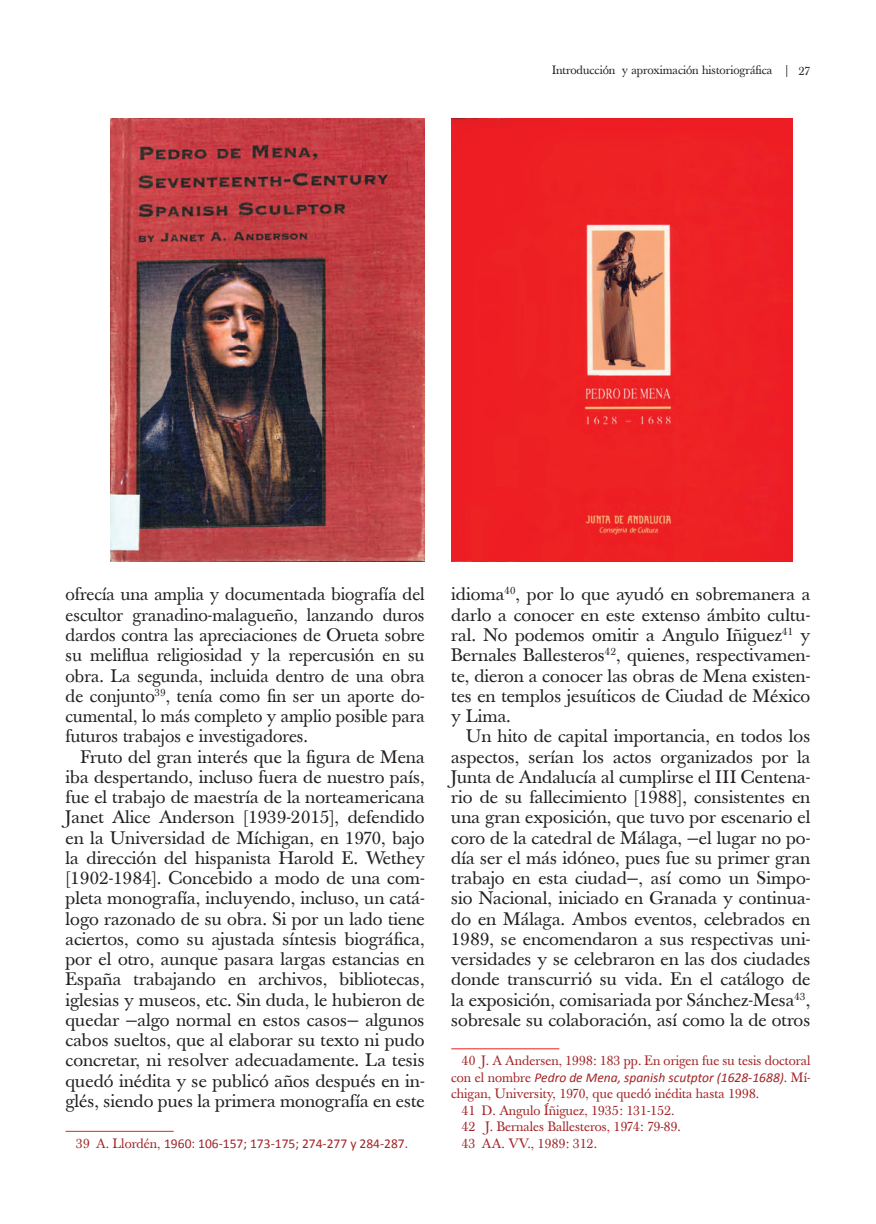
<style>
.page{position:relative;width:876px;height:1224px;background:#fff}
.page>*{position:absolute;margin:0;border:0;box-sizing:border-box;transform-origin:0 0}
.t1{font:18px/20.2px "Baskerville";color:#231f20;text-align:justify;scale:1.04 1}
.t2{font:18px/20.2px "Baskerville";color:#231f20;text-align:justify}
.t3{font:13.5px/16.5px "Baskerville";color:#a22326}
.t4{font:italic 13.5px "Calibri";color:#a22326}
.t5{font:13.5px "Calibri";color:#a22326}
.t6{font:12px "Baskerville";color:#231f20}
.s1{font-family:"Baskerville"}
.s2{font-family:"Baskerville";font-style:normal}
</style>
<div class="page">
<hr style="left:66px;top:1131px;width:108px;height:1px;background:#ee1f23">
<hr style="left:451px;top:1048px;width:108px;height:1px;background:#ee1f23">
<img style="left:110px;top:119px;width:314px;height:443px">
<img style="left:451px;top:119px;width:341px;height:443px">
<p class="t6" style="left:552px;top:63px;width:260px">Introducción y aproximación historiográfica | 27</p>
<p class="t2" style="left:66px;top:585px;width:360px">ofrecía una amplia y documentada biografía del escultor granadino-malagueño, lanzando duros dardos contra las apreciaciones de Orueta sobre su meliflua religiosidad y la repercusión en su obra. La segunda, incluida dentro de una obra de conjunto<sup>39</sup>, tenía como fin ser un aporte do&shy;cumental, lo más completo y amplio posible para futuros trabajos e investigadores.</p>
<p class="t1" style="left:65px;top:747px;width:347px;text-indent:15px">Fruto del gran interés que la figura de Mena iba despertando, incluso fuera de nuestro país, fue el trabajo de maestría de la norteamericana Janet Alice Anderson [1939-2015], defendido en la Universidad de Míchigan, en 1970, bajo la dirección del hispanista Harold E. Wethey [1902-1984]. Concebido a modo de una com&shy;pleta monografía, incluyendo, incluso, un catá&shy;logo razonado de su obra. Si por un lado tiene aciertos, como su ajustada síntesis biográfica, por el otro, aunque pasara largas estancias en España trabajando en archivos, bibliotecas, iglesias y museos, etc. Sin duda, le hubieron de quedar —algo normal en estos casos— algunos cabos sueltos, que al elaborar su texto ni pudo concretar, ni resolver adecuadamente. La tesis quedó inédita y se publicó años después en in&shy;glés, siendo pues la primera monografía en este</p>
<p class="t5" style="left:76px;top:1135px;width:333px"><span class="s1">39 A. Llordén,</span> 1960: 106-157; 173-175; 274-277 y 284-287.</p>
<p class="t1" style="left:451px;top:585px;width:346px">idioma<sup>40</sup>, por lo que ayudó en sobremanera a darlo a conocer en este extenso ámbito cultu&shy;ral. No podemos omitir a Angulo Iñiguez<sup>41</sup> y Bernales Ballesteros<sup>42</sup>, quienes, respectivamen&shy;te, dieron a conocer las obras de Mena existen&shy;tes en templos jesuíticos de Ciudad de México y Lima.</p>
<p class="t1" style="left:451px;top:726px;width:347px;text-indent:15px">Un hito de capital importancia, en todos los aspectos, serían los actos organizados por la Junta de Andalucía al cumplirse el III Centena&shy;rio de su fallecimiento [1988], consistentes en una gran exposición, que tuvo por escenario el coro de la catedral de Málaga, —el lugar no po&shy;día ser el más idóneo, pues fue su primer gran trabajo en esta ciudad—, así como un Simpo&shy;sio Nacional, iniciado en Granada y continua&shy;do en Málaga. Ambos eventos, celebrados en 1989, se encomendaron a sus respectivas uni&shy;versidades y se celebraron en las dos ciudades donde transcurrió su vida. En el catálogo de la exposición, comisariada por Sánchez-Mesa<sup>43</sup>, sobresale su colaboración, así como la de otros</p>
<p class="t3" style="left:461px;top:1053px;width:350px">40 J. A Andersen, 1998: 183 pp. En origen fue su tesis doctoral</p>
<p class="t4" style="left:451px;top:1068px;width:360px"><span class="s2">con el nombre</span> Pedro de Mena, spanish scutptor (1628-1688)<span class="s2">. Mí-</span></p>
<p class="t3" style="left:461px;top:1086px;width:299px;text-indent:-11px">chigan, University, 1970, que quedó inédita hasta 1998.<br>41 D. Angulo Íñiguez, 1935: 131-152.<br>42 J. Bernales Ballesteros, 1974: 79-89.<br>43 AA. VV., 1989: 312.</p>
</div>
